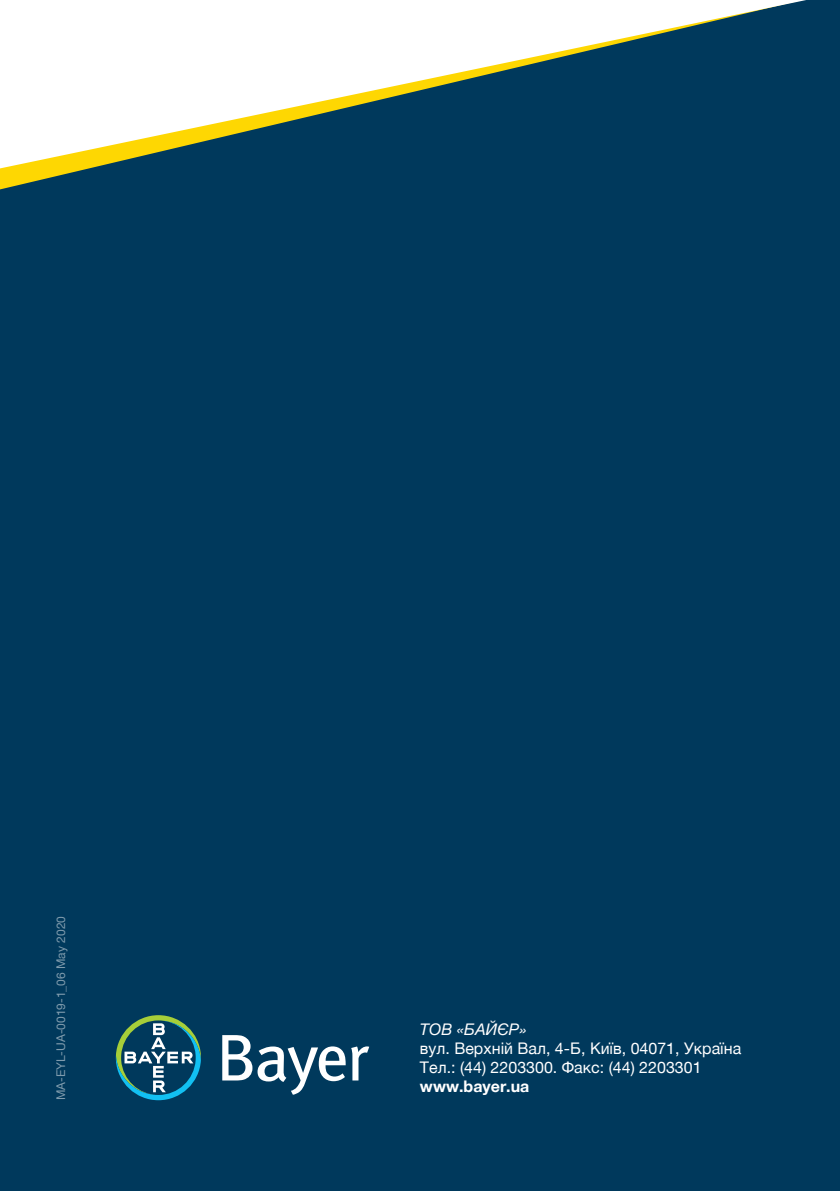
<style>
.page{position:relative;width:840px;height:1191px;background:#fff}
.page>*{position:absolute;margin:0;border:0;box-sizing:border-box;transform-origin:0 0}
.t1{font:16px/19.2px "Helvetica Neue LTCYR";color:#fff}
.t2{font:700 16px "Helvetica Neue LTCYR";color:#fff}
.t3{font:italic 16px "Helvetica Neue LTCYR";color:#fff}
.t4{font:12px "Helvetica Neue LTCYR";color:#fff}
</style>
<div class="page">
<div style="left:0;top:0;width:839px;height:1191px;background:#00395c"></div>
<svg style="left:0;top:168px;width:91px;height:21px"></svg>
<svg style="left:0;top:0;width:805px;height:168px"></svg>
<svg style="left:116px;top:1015px;width:85px;height:85px"></svg>
<svg style="left:351px;top:1046px;width:18px;height:34px"></svg>
<svg style="left:222px;top:1035px;width:123px;height:59px"></svg>
<p class="t4" style="left:54px;top:1100px;width:186px;rotate:-90deg">MA-EYL-UA-0019-1_06 May 2020</p>
<p class="t3" style="left:420px;top:1020px;width:108px">ТОВ «БАЙЄР»</p>
<p class="t1" style="left:420px;top:1038px;width:323px">вул. Верхній Вал, 4-Б, Київ, 04071, Україна<br>Тел.: (44) 2203300. Факс: (44) 2203301</p>
<p class="t2" style="left:420px;top:1077px;width:111px">www.bayer.ua</p>
</div>
